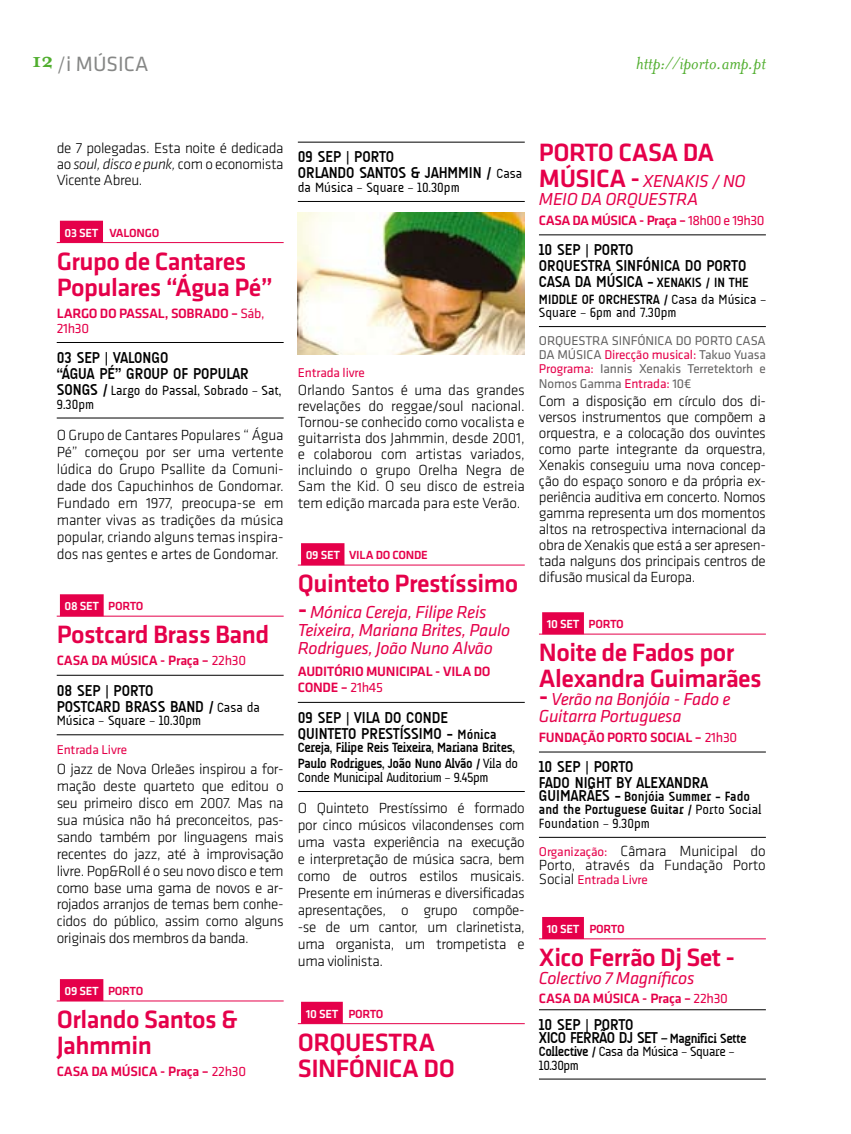
<style>
.page{position:relative;width:851px;height:1134px;background:#fff}
.page>*{position:absolute;margin:0;border:0;box-sizing:border-box;transform-origin:0 0}
.t1{font:500 26px/26px "Klavika";letter-spacing:-.02em;color:#e5004a}
.t2{font:21.4px "Klavika";color:#868786}
.t3{font:italic 20px "Mrs Eaves Smart Lig";color:#51ae2f}
.t4{font:italic 18px/18px "Klavika";letter-spacing:-.02em;color:#e5004a}
.t5{font:700 16px/16px "A Udimat";color:#000}
.t6{font:700 16px/13px "A Udimat";letter-spacing:-.03em;color:#000}
.t7{font:300 15.2px/17px "Klavika";letter-spacing:-.025em;color:#000;text-align:justify}
.t8{font:500 14px/15px "Klavika";letter-spacing:-.02em;color:#e5004a}
.t9{font:13.6px/13.6px "A Udimat";color:#000}
.t10{font:700 13.6px/13.4px "A Udimat";color:#000}
.t11{font:700 13.6px/16.2px "A Udimat";letter-spacing:-.025em;color:#000}
.t12{font:13.6px/13.6px "A Udimat";letter-spacing:-.03em;color:#000}
.t13{font:13.6px "A Udimat";letter-spacing:-.025em;color:#000}
.t14{font:13.2px/14px "Klavika";letter-spacing:-.01em;color:#636262;text-align:justify}
.t15{font:13.2px "Klavika";letter-spacing:-.01em;color:#e5004a}
.t16{font:500 12.2px "Klavika";letter-spacing:-.02em;color:#fff}
.t17{font:500 12.2px "Klavika";letter-spacing:-.02em;color:#e5004a}
.s1{font-weight:300}
.s2{font-style:italic}
.s3{color:#fff}
.s4{font-weight:400}
.s5{font-weight:700;font-size:16px}
.s6{color:#e5004a}
.s7{font-weight:400;font-size:13.6px}
.s8{font-weight:500;font-style:normal;font-size:26px}
.s9{font-size:13.6px}
.s10{font-weight:700}
.s11{font-size:16px}
.s12{font-weight:400;font-size:13.2px;color:#e5004a}
.s13{font-weight:300;font-size:15.2px;color:#000}
</style>
<div class="page">
<hr style="left:539px;top:234px;width:226px;height:1px;background:#000">
<hr style="left:539px;top:326px;width:226px;height:1px;background:#000">
<hr style="left:539px;top:634px;width:226px;height:1px;background:#e5004a">
<div style="left:542px;top:612px;width:42px;height:22px;background:#e5004a"></div>
<hr style="left:539px;top:752px;width:226px;height:1px;background:#000">
<hr style="left:539px;top:837px;width:226px;height:1px;background:#000">
<hr style="left:539px;top:938px;width:226px;height:1px;background:#e5004a">
<div style="left:542px;top:917px;width:42px;height:22px;background:#e5004a"></div>
<hr style="left:539px;top:1009px;width:226px;height:1px;background:#000">
<hr style="left:539px;top:1079px;width:226px;height:1px;background:#000">
<hr style="left:57px;top:242px;width:226px;height:1px;background:#e5004a">
<div style="left:60px;top:221px;width:43px;height:22px;background:#e5004a"></div>
<hr style="left:57px;top:342px;width:226px;height:1px;background:#000">
<hr style="left:57px;top:418px;width:226px;height:1px;background:#000">
<hr style="left:57px;top:616px;width:226px;height:1px;background:#e5004a">
<div style="left:60px;top:594px;width:44px;height:22px;background:#e5004a"></div>
<hr style="left:57px;top:675px;width:226px;height:1px;background:#000">
<hr style="left:57px;top:734px;width:226px;height:1px;background:#000">
<hr style="left:57px;top:1000px;width:226px;height:1px;background:#e5004a">
<div style="left:60px;top:979px;width:43px;height:22px;background:#e5004a"></div>
<hr style="left:298px;top:142px;width:226px;height:1px;background:#000">
<hr style="left:298px;top:201px;width:226px;height:1px;background:#000">
<hr style="left:298px;top:565px;width:226px;height:1px;background:#e5004a">
<div style="left:301px;top:543px;width:43px;height:22px;background:#e5004a"></div>
<hr style="left:298px;top:702px;width:226px;height:1px;background:#000">
<hr style="left:298px;top:791px;width:226px;height:1px;background:#000">
<hr style="left:298px;top:1023px;width:226px;height:1px;background:#e5004a">
<div style="left:301px;top:1002px;width:42px;height:22px;background:#e5004a"></div>
<img style="left:298px;top:213px;width:226px;height:141px">
<h2 class="t2" style="left:32px;top:52px;width:118px"><sup>12</sup><span class="s1">/</span>i MÚSICA</h2>
<h3 class="t3" style="left:636px;top:53px;width:131px">http://iporto.amp.pt</h3>
<p class="t7" style="left:57px;top:140px;width:228px;line-height:16px">de 7 polegadas. Esta noite é dedicada ao <span class="s2">soul, disco e punk,</span> com o economista Vicente Abreu.</p>
<p class="t17" style="left:65px;top:226px;width:96px"><span class="s3">03 SET</span> VALONGO</p>
<h1 class="t1" style="left:57px;top:249px;width:218px">Grupo de Cantares<br>Populares “Água Pé”</h1>
<p class="t8" style="left:57px;top:306px;width:209px">LARGO DO PASSAL, SOBRADO – <span class="s4">Sáb,<br>21h30</span></p>
<p class="t5" style="left:57px;top:349px;width:194px">03 SEP | VALONGO<br>“ÁGUA PÉ” GROUP OF POPULAR</p>
<p class="t9" style="left:57px;top:383px;width:226px"><span class="s5">SONGs /</span> Largo do Passal, Sobrado – Sat,<br>9.30pm</p>
<p class="t7" style="left:57px;top:426px;width:228px">O Grupo de Cantares Populares “ Água Pé” começou por ser uma vertente lúdica do Grupo Psallite da Comuni&shy;dade dos Capuchinhos de Gondomar.<br>Fundado em 1977, preocupa-se em manter vivas as tradições da música popular, criando alguns temas inspira&shy;dos nas gentes e artes de Gondomar.</p>
<p class="t16" style="left:65px;top:600px;width:80px">08 SET <span class="s6">PORTO</span></p>
<h1 class="t1" style="left:57px;top:622px;width:214px">Postcard Brass Band</h1>
<p class="t8" style="left:57px;top:653px;width:191px">CASA DA MÚSICA - Praça – <span class="s4">22h30</span></p>
<p class="t5" style="left:57px;top:682px;width:205px">08 SEP | PORTO<br>POSTCARD BRASS BAND / <span class="s7">Casa da</span></p>
<p class="t9" style="left:57px;top:714px;width:146px">Música – Square – 10.30pm</p>
<p class="t15" style="left:57px;top:742px;width:72px">Entrada Livre</p>
<p class="t7" style="left:57px;top:760px;width:228px">O jazz de Nova Orleães inspirou a for&shy;mação deste quarteto que editou o seu primeiro disco em 2007. Mas na sua música não há preconceitos, pas&shy;sando também por linguagens mais recentes do jazz, até à improvisação livre. Pop&amp;Roll é o seu novo disco e tem como base uma gama de novos e ar&shy;rojados arranjos de temas bem conhe&shy;cidos do público, assim como alguns originais dos membros da banda.</p>
<p class="t16" style="left:65px;top:984px;width:80px">09 SET <span class="s6">PORTO</span></p>
<h1 class="t1" style="left:57px;top:1007px;width:183px">Orlando Santos &amp;<br>Jahmmin</h1>
<p class="t8" style="left:57px;top:1064px;width:191px">CASA DA MÚSICA - Praça – <span class="s4">22h30</span></p>
<p class="t5" style="left:298px;top:149px;width:226px">09 SEP | PORTO<br>ORLANDO SANTOS &amp; JAHMMIN / <span class="s7">Casa</span></p>
<p class="t9" style="left:298px;top:180px;width:163px">da Música – Square – 10.30pm</p>
<p class="t15" style="left:298px;top:365px;width:69px">Entrada livre</p>
<p class="t7" style="left:298px;top:383px;width:228px;line-height:16px">Orlando Santos é uma das grandes revelações do reggae/soul nacional.<br>Tornou-se conhecido como vocalista e guitarrista dos Jahmmin, desde 2001, e colaborou com artistas variados, incluindo o grupo Orelha Negra de Sam the Kid. O seu disco de estreia tem edição marcada para este Verão.</p>
<p class="t17" style="left:305px;top:548px;width:124px"><span class="s3">09 SET</span> VILA DO CONDE</p>
<h1 class="t1" style="left:298px;top:571px;width:222px">Quinteto Prestíssimo</h1>
<p class="t4" style="left:298px;top:604px;width:214px"><span class="s8">-</span> Mónica Cereja, Filipe Reis<br>Teixeira, Mariana Brites, Paulo<br>Rodrigues, João Nuno Alvão</p>
<p class="t8" style="left:298px;top:664px;width:194px;line-height:16.2px">AUDITÓRIO MUNICIPAL - VILA DO<br>CONDE – <span class="s4">21h45</span></p>
<p class="t5" style="left:298px;top:709px;width:200px">09 SEP | VILA DO CONDE<br>QUINTETO PRESTÍSSIMO - <span class="s9">Mónica</span></p>
<p class="t11" style="left:298px;top:739px;width:222px">Cereja, Filipe Reis Teixeira, Mariana Brites,<br>Paulo Rodrigues, João Nuno Alvão / <span class="s4">Vila do</span></p>
<p class="t13" style="left:298px;top:770px;width:192px">Conde Municipal Auditorium – 9.45pm</p>
<p class="t7" style="left:298px;top:800px;width:228px">O Quinteto Prestíssimo é formado por cinco músicos vilacondenses com uma vasta experiência na execução e interpretação de música sacra, bem como de outros estilos musicais.<br>Presente em inúmeras e diversificadas apresentações, o grupo compõe--se de um cantor, um clarinetista, uma organista, um trompetista e uma violinista.</p>
<p class="t16" style="left:305px;top:1007px;width:79px">10 SET <span class="s6">PORTO</span></p>
<h1 class="t1" style="left:298px;top:1030px;width:158px">ORQUESTRA<br>SINFÓNICA DO</h1>
<h1 class="t1" style="left:539px;top:140px;width:177px">PORTO CASA DA</h1>
<p class="t4" style="left:539px;top:173px;width:208px"><span class="s8">MÚSICA -</span> XENAKIS / NO<br>MEIO DA ORQUESTRA</p>
<p class="t8" style="left:539px;top:213px;width:227px">CASA DA MÚSICA - Praça – <span class="s4">18h00 e 19h30</span></p>
<p class="t5" style="left:539px;top:242px;width:211px">10 SEP | PORTO<br>ORQUESTRA SINFÓNICA DO PORTO<br>CASA DA MÚSICA - <span class="s9">XENAKIS / IN THE</span></p>
<p class="t9" style="left:539px;top:292px;width:228px"><span class="s10">MIDDLE OF ORCHESTRA /</span> Casa da Música –<br>Square – 6pm and 7.30pm</p>
<p class="t14" style="left:539px;top:334px;width:228px">ORQUESTRA SINFÓNICA DO PORTO CASA DA MÚSICA <span class="s6">Direcção musical:</span> Takuo Yuasa <span class="s6">Programa:</span> Iannis Xenakis Terretektorh e Nomos Gamma <span class="s6">Entrada:</span> 10€</p>
<p class="t7" style="left:539px;top:394px;width:228px;line-height:16px">Com a disposição em círculo dos di&shy;versos instrumentos que compõem a orquestra, e a colocação dos ouvintes como parte integrante da orquestra, Xenakis conseguiu uma nova concep&shy;ção do espaço sonoro e da própria ex&shy;periência auditiva em concerto. Nomos gamma representa um dos momentos altos na retrospectiva internacional da obra de Xenakis que está a ser apresen&shy;tada nalguns dos principais centros de difusão musical da Europa.</p>
<p class="t16" style="left:546px;top:617px;width:78px">10 SET <span class="s6">PORTO</span></p>
<h1 class="t1" style="left:539px;top:640px;width:224px">Noite de Fados por<br>Alexandra Guimarães</h1>
<p class="t4" style="left:539px;top:691px;width:193px;line-height:17px"><span class="s8">-</span> Verão na Bonjóia - Fado e<br>Guitarra Portuguesa</p>
<p class="t8" style="left:539px;top:730px;width:200px">FUNDAÇÃO PORTO SOCIAL – <span class="s4">21h30</span></p>
<p class="t5" style="left:539px;top:759px;width:170px">10 SEP | PORTO<br>FADO NIGHT BY ALEXANDRA</p>
<p class="t10" style="left:539px;top:790px;width:224px"><span class="s11">GUIMARÃES -</span> Bonjóia Summer - Fado and the Portuguese Guitar / <span class="s4">Porto Social<br>Foundation – 9.30pm</span></p>
<p class="t7" style="left:539px;top:844px;width:228px;line-height:14px"><span class="s12">Organização:</span> Câmara Municipal do<br>Porto, através da Fundação Porto</p>
<p class="t15" style="left:539px;top:873px;width:110px"><span class="s13">Social</span> Entrada Livre</p>
<p class="t16" style="left:546px;top:922px;width:79px">10 SET <span class="s6">PORTO</span></p>
<h1 class="t1" style="left:539px;top:945px;width:198px">Xico Ferrão Dj Set -</h1>
<p class="t4" style="left:539px;top:969px;width:157px">Colectivo 7 Magníficos</p>
<p class="t8" style="left:539px;top:991px;width:190px">CASA DA MÚSICA - Praça – <span class="s4">22h30</span></p>
<p class="t6" style="left:539px;top:1018px;width:209px">10 SEP | PORTO<br>XICO FERRÃO DJ SET – <span class="s9">Magnifici Sette</span></p>
<p class="t12" style="left:539px;top:1044px;width:196px"><span class="s10">Collective /</span> Casa da Música – Square –<br>10.30pm</p>
</div>
